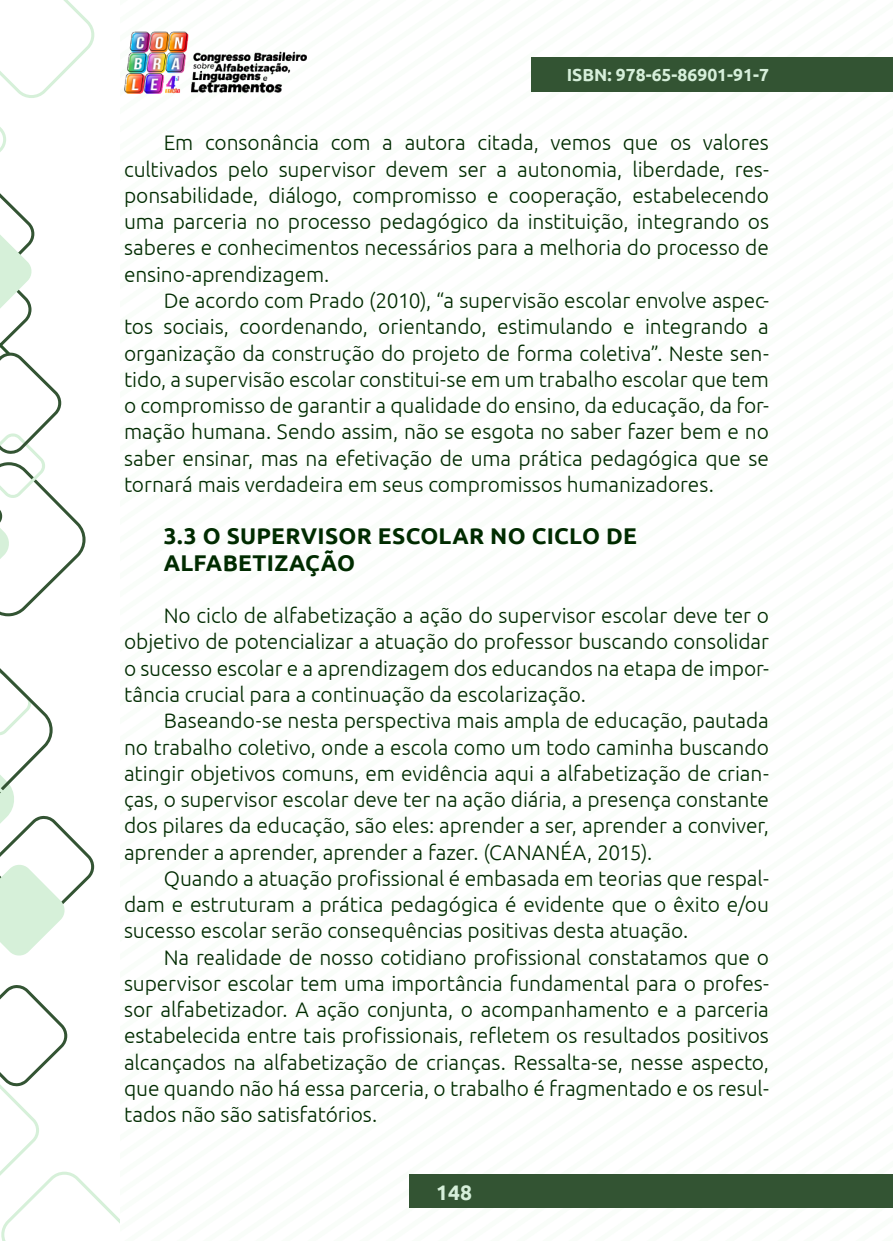
<style>
.page{position:relative;width:893px;height:1241px;background:#fff}
.page>*{position:absolute;margin:0;border:0;box-sizing:border-box;transform-origin:0 0}
._9_1_SUBTÍTULO_2{font:700 22.75px/26.2px "Ubuntu";letter-spacing:.015em;color:#002b00}
._8_CORPO{font:300 21px/26.2px "Ubuntu";letter-spacing:-.005em;color:#002b00;text-align:justify}
.t1{font:700 21px "Ubuntu";color:#d6efda}
.t2{font:700 17.5px "Ubuntu";color:#d6efda}
</style>
<div class="page">
<img style="left:124px;top:31px;width:182px;height:62px">
<div style="left:532px;top:57px;width:361px;height:35px;background:#335433"></div>
<div style="left:410px;top:1174px;width:483px;height:33px;background:#335433"></div>
<svg style="left:0;top:985px;width:119px;height:255px"></svg>
<svg style="left:0;top:0;width:94px;height:616px"></svg>
<svg style="left:0;top:668px;width:94px;height:288px"></svg>
<p class="t2" style="left:567px;top:64px;width:204px">ISBN: 978-65-86901-91-7</p>
<p class="_8_CORPO" style="left:124px;top:129px;width:646px;text-indent:40px">Em consonância com a autora citada, vemos que os valores cultivados pelo supervisor devem ser a autonomia, liberdade, res&shy;ponsabilidade, diálogo, compromisso e cooperação, estabelecendo uma parceria no processo pedagógico da instituição, integrando os saberes e conhecimentos necessários para a melhoria do processo de ensino-aprendizagem.</p>
<p class="_8_CORPO" style="left:124px;top:287px;width:646px;text-indent:40px">De acordo com Prado (2010), “a supervisão escolar envolve aspec&shy;tos sociais, coordenando, orientando, estimulando e integrando a organização da construção do projeto de forma coletiva”. Neste sen&shy;tido, a supervisão escolar constitui-se em um trabalho escolar que tem o compromisso de garantir a qualidade do ensino, da educação, da for&shy;mação humana. Sendo assim, não se esgota no saber fazer bem e no saber ensinar, mas na efetivação de uma prática pedagógica que se tornará mais verdadeira em seus compromissos humanizadores.</p>
<p class="_9_1_SUBTÍTULO_2" style="left:164px;top:522px;width:475px">3.3 O SUPERVISOR ESCOLAR NO CICLO DE<br>ALFABETIZAÇÃO</p>
<p class="_8_CORPO" style="left:124px;top:602px;width:646px;text-indent:40px">No ciclo de alfabetização a ação do supervisor escolar deve ter o objetivo de potencializar a atuação do professor buscando consolidar o sucesso escolar e a aprendizagem dos educandos na etapa de impor&shy;tância crucial para a continuação da escolarização.</p>
<p class="_8_CORPO" style="left:124px;top:707px;width:646px;text-indent:40px">Baseando-se nesta perspectiva mais ampla de educação, pautada no trabalho coletivo, onde a escola como um todo caminha buscando atingir objetivos comuns, em evidência aqui a alfabetização de crian&shy;ças, o supervisor escolar deve ter na ação diária, a presença constante dos pilares da educação, são eles: aprender a ser, aprender a conviver, aprender a aprender, aprender a fazer. (CANANÉA, 2015).</p>
<p class="_8_CORPO" style="left:124px;top:864px;width:646px;text-indent:40px">Quando a atuação profissional é embasada em teorias que respal&shy;dam e estruturam a prática pedagógica é evidente que o êxito e/ou sucesso escolar serão consequências positivas desta atuação.</p>
<p class="_8_CORPO" style="left:124px;top:943px;width:646px;text-indent:40px">Na realidade de nosso cotidiano profissional constatamos que o supervisor escolar tem uma importância fundamental para o profes&shy;sor alfabetizador. A ação conjunta, o acompanhamento e a parceria estabelecida entre tais profissionais, refletem os resultados positivos alcançados na alfabetização de crianças. Ressalta-se, nesse aspecto, que quando não há essa parceria, o trabalho é fragmentado e os resul&shy;tados não são satisfatórios.</p>
<p class="t1" style="left:436px;top:1178px;width:37px">148</p>
</div>
